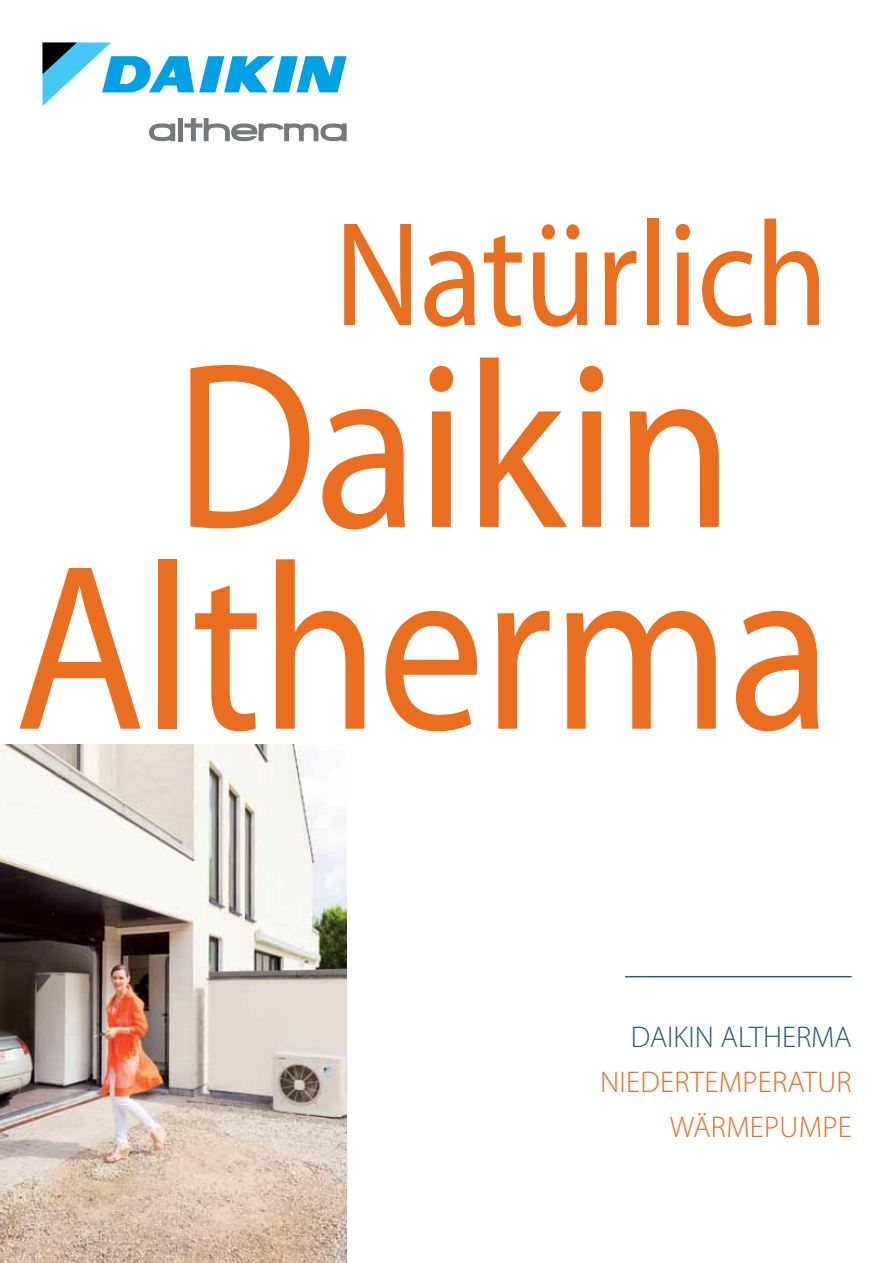
<style>
.page{position:relative;width:893px;height:1263px;background:#fff}
.page>*{position:absolute;margin:0;border:0;box-sizing:border-box;transform-origin:0 0}
.t1{font:238.5px/201.8px "Myriad Pro";letter-spacing:-.01em;color:#e96e1f;text-align:center;scale:.9 1}
.t2{font:150px "Myriad Pro";letter-spacing:-.01em;color:#e96e1f;scale:.88 1}
.t3{font:300 30px/45px "Myriad Pro";letter-spacing:.01em;color:#e96e1f;text-align:right}
.t4{font:300 30px "Myriad Pro";color:#285b7e}
</style>
<div class="page">
<hr style="left:625px;top:976px;width:227px;height:1px;background:#285b7e">
<svg style="left:43px;top:43px;width:304px;height:63px"></svg>
<svg style="left:149px;top:123px;width:26px;height:18px"></svg>
<div style="left:178px;top:118px;width:5px;height:23px;background:#77787b"></div>
<svg style="left:184px;top:118px;width:163px;height:23px"></svg>
<img style="left:0;top:744px;width:347px;height:519px">
<h2 class="t2" style="left:334px;top:182px;width:563px">Natürlich</h2>
<h1 class="t1" style="left:14px;top:342px;width:910px">Daikin<br>Altherma</h1>
<p class="t4" style="left:631px;top:1020px;width:222px">DAIKIN ALTHERMA</p>
<p class="t3" style="left:600px;top:1060px;width:253px">NIEDERTEMPERATUR<br>WÄRMEPUMPE</p>
</div>
